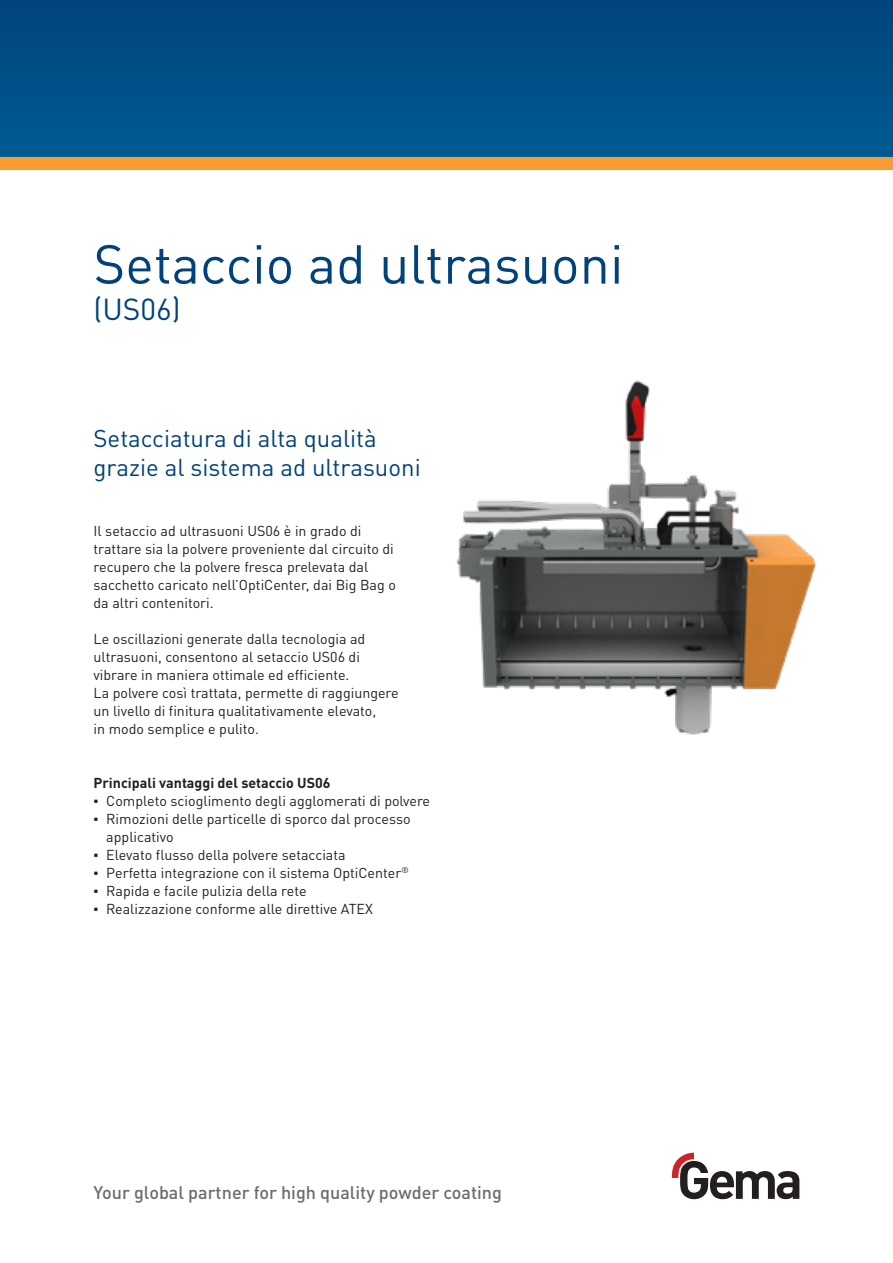
<style>
.page{position:relative;width:893px;height:1263px;background:#fff}
.page>*{position:absolute;margin:0;border:0;box-sizing:border-box;transform-origin:0 0}
.t1{font:54px "DIN Pro";color:#01427c}
.t2{font:30px "DIN Pro";color:#01427c}
.t3{font:24px/28.8px "DIN Pro";color:#01427c}
.t4{font:500 18px "DIN Pro";color:#6c6d70}
.t5{font:14.25px/18px "DIN Pro";color:#231f20}
.t6{font:700 14.25px "DIN Pro";color:#231f20}
.s1{font-family:"Arial"}
</style>
<div class="page">
<div style="left:0;top:0;width:893px;height:157px;background:#004f87"></div>
<div style="left:0;top:157px;width:893px;height:13px;background:#f89b33"></div>
<svg style="left:672px;top:1153px;width:127px;height:46px"></svg>
<img style="left:456px;top:380px;width:361px;height:355px">
<h1 class="t1" style="left:94px;top:222px;width:531px">Setaccio ad ultrasuoni</h1>
<h2 class="t2" style="left:94px;top:285px;width:89px">(US06)</h2>
<h3 class="t3" style="left:94px;top:421px;width:329px">Setacciatura di alta qualità grazie al sistema ad ultrasuoni</h3>
<p class="t5" style="left:94px;top:520px;width:304px">Il setaccio ad ultrasuoni US06 è in grado di trattare sia la polvere proveniente dal circuito di recupero che la polvere fresca prelevata dal sacchetto caricato nell’OptiCenter, dai Big Bag o da altri contenitori.</p>
<p class="t5" style="left:94px;top:628px;width:307px">Le oscillazioni generate dalla tecnologia ad ultrasuoni, consentono al setaccio US06 di vibrare in maniera ottimale ed efficiente.<br>La polvere così trattata, permette di raggiungere un livello di finitura qualitativamente elevato,<br>in modo semplice e pulito.</p>
<p class="t6" style="left:94px;top:771px;width:239px">Principali vantaggi del setaccio US06</p>
<p class="t5" style="left:94px;top:790px;width:338px"><span class="s1">▪</span> Completo scioglimento degli agglomerati di polvere</p>
<p class="t5" style="left:106px;top:808px;width:306px;text-indent:-13px"><span class="s1">▪</span> Rimozioni delle particelle di sporco dal processo applicativo</p>
<p class="t5" style="left:94px;top:844px;width:254px"><span class="s1">▪</span> Elevato flusso della polvere setacciata</p>
<p class="t5" style="left:94px;top:862px;width:317px"><span class="s1">▪</span> Perfetta integrazione con il sistema OptiCenter<sup>®</sup></p>
<p class="t5" style="left:94px;top:880px;width:215px"><span class="s1">▪</span> Rapida e facile pulizia della rete</p>
<p class="t5" style="left:94px;top:898px;width:281px"><span class="s1">▪</span> Realizzazione conforme alle direttive ATEX</p>
<p class="t4" style="left:94px;top:1178px;width:410px">Your global partner for high quality powder coating</p>
</div>
